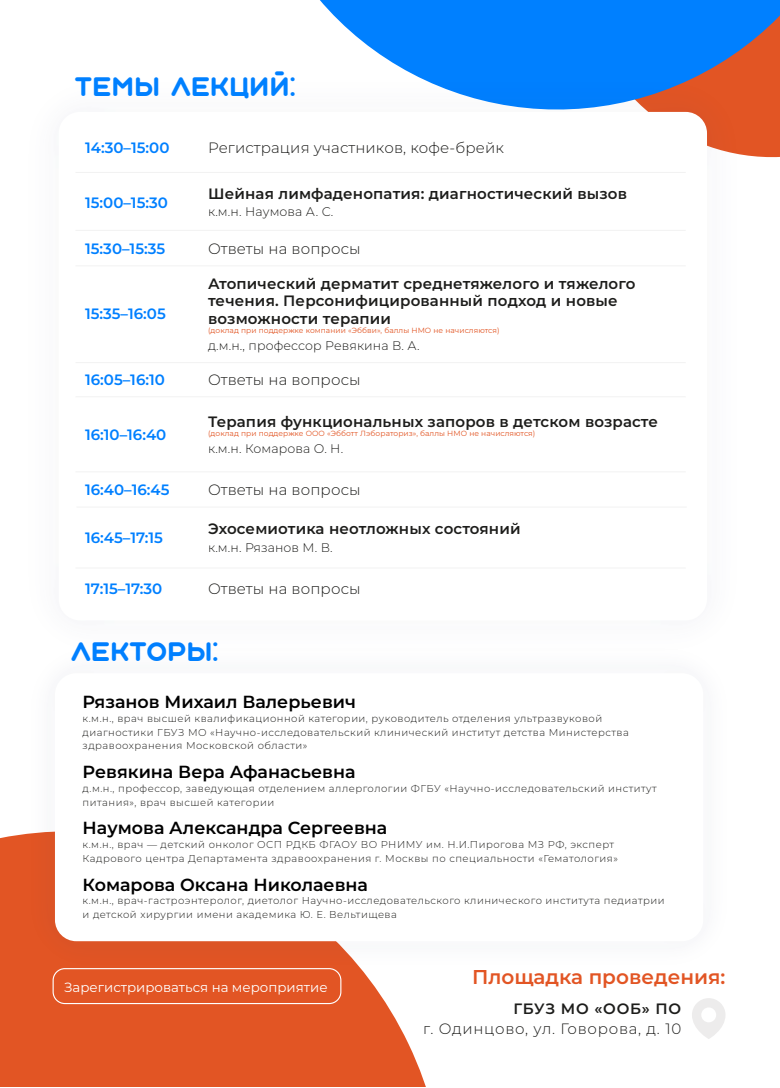
<style>
.page{position:relative;width:780px;height:1088px;background:#fff}
.page>*{position:absolute;margin:0;border:0;box-sizing:border-box;transform-origin:0 0}
.t1{font:25px "Aqum";color:#0080ff}
.t2{font:600 20px "Montserrat";color:#e25524}
.t3{font:600 17.5px "Montserrat";color:#000}
.t4{font:600 15px/17.5px "Montserrat";letter-spacing:.01em;color:#1d1d1b}
.t5{font:600 15px "Montserrat";color:#0080ff}
.t6{font:300 15px "Montserrat";letter-spacing:.01em;color:#1d1d1b}
.t7{font:300 15px "Montserrat";letter-spacing:.05em;color:#1d1d1b}
.t8{font:600 15px "Montserrat";letter-spacing:.05em;color:#1d1d1b}
.t9{font:13.38px "Montserrat";color:#fff}
.t10{font:300 12.5px "Montserrat";letter-spacing:.01em;color:#1d1d1b}
.t11{font:300 10px/13.8px "Montserrat";letter-spacing:.05em;color:#1d1d1b}
.t12{font:7.5px "Montserrat";letter-spacing:.01em;color:#e25524}
</style>
<div class="page">
<div style="left:0;top:836px;width:426px;height:251px;background:#e25524"></div>
<svg style="left:320px;top:0;width:460px;height:153px;background:#2d84e5"></svg>
<img style="left:9px;top:831px;width:417px;height:156px">
<div style="left:55px;top:673px;width:648px;height:268px;background:#fff;border-radius:21px"></div>
<div style="left:53px;top:968px;width:288px;height:36px;border:1px solid #fff;border-radius:12px"></div>
<img style="left:320px;top:66px;width:432px;height:90px">
<div style="left:59px;top:112px;width:648px;height:508px;background:#fff;border-radius:21px"></div>
<hr style="left:75px;top:172px;width:610px;height:1px;background:#f2f2f2">
<hr style="left:75px;top:230px;width:610px;height:1px;background:#f2f2f2">
<hr style="left:75px;top:397px;width:610px;height:1px;background:#f2f2f2">
<hr style="left:75px;top:472px;width:610px;height:1px;background:#f2f2f2">
<hr style="left:75px;top:568px;width:610px;height:1px;background:#f2f2f2">
<svg style="left:692px;top:998px;width:33px;height:41px"></svg>
<hr style="left:75px;top:266px;width:610px;height:1px;background:#f2f2f2">
<hr style="left:75px;top:362px;width:610px;height:1px;background:#f2f2f2">
<hr style="left:76px;top:507px;width:610px;height:1px;background:#f2f2f2">
<h1 class="t1" style="left:75px;top:72px;width:222px">Темы лекций:</h1>
<h3 class="t5" style="left:85px;top:138px;width:86px">14:30–15:00</h3>
<h3 class="t6" style="left:208px;top:138px;width:297px">Регистрация участников, кофе-брейк</h3>
<h3 class="t5" style="left:85px;top:192px;width:84px">15:00–15:30</h3>
<h3 class="t4" style="left:208px;top:184px;width:420px">Шейная лимфаденопатия: диагностический вызов</h3>
<p class="t10" style="left:208px;top:203px;width:127px">к.м.н. Наумова А. С.</p>
<h3 class="t5" style="left:85px;top:238px;width:81px">15:30–15:35</h3>
<h3 class="t6" style="left:208px;top:238px;width:154px">Ответы на вопросы</h3>
<h3 class="t5" style="left:85px;top:304px;width:82px">15:35–16:05</h3>
<h3 class="t4" style="left:208px;top:274px;width:429px">Атопический дерматит среднетяжелого и тяжелого течения. Персонифицированный подход и новые возможности терапии</h3>
<p class="t12" style="left:208px;top:325px;width:293px">(доклад при поддержке компании «Эббви», баллы НМО не начисляются)</p>
<p class="t10" style="left:208px;top:337px;width:213px">д.м.н., профессор Ревякина В. А.</p>
<h3 class="t5" style="left:85px;top:370px;width:81px">16:05–16:10</h3>
<h3 class="t6" style="left:208px;top:370px;width:154px">Ответы на вопросы</h3>
<h3 class="t5" style="left:85px;top:425px;width:83px">16:10–16:40</h3>
<h3 class="t4" style="left:208px;top:412px;width:451px">Терапия функциональных запоров в детском возрасте</h3>
<p class="t12" style="left:208px;top:428px;width:329px">(доклад при поддержке ООО «Эбботт Лэбораториз», баллы НМО не начисляются)</p>
<p class="t10" style="left:208px;top:441px;width:137px">к.м.н. Комарова О. Н.</p>
<h3 class="t5" style="left:85px;top:480px;width:86px">16:40–16:45</h3>
<h3 class="t6" style="left:208px;top:480px;width:154px">Ответы на вопросы</h3>
<h3 class="t5" style="left:85px;top:528px;width:79px">16:45–17:15</h3>
<h3 class="t4" style="left:208px;top:520px;width:314px">Эхосемиотика неотложных состояний</h3>
<p class="t10" style="left:208px;top:539px;width:126px">к.м.н. Рязанов М. В.</p>
<h3 class="t5" style="left:85px;top:579px;width:79px">17:15–17:30</h3>
<h3 class="t6" style="left:208px;top:579px;width:154px">Ответы на вопросы</h3>
<h1 class="t1" style="left:71px;top:636px;width:149px">Лекторы:</h1>
<h3 class="t3" style="left:83px;top:690px;width:275px">Рязанов Михаил Валерьевич</h3>
<p class="t11" style="left:83px;top:711px;width:547px">к.м.н., врач высшей квалификационной категории, руководитель отделения ультразвуковой диагностики ГБУЗ МО «Научно-исследовательский клинический институт детства Министерства здравоохранения Московской области»</p>
<h3 class="t3" style="left:83px;top:760px;width:274px">Ревякина Вера Афанасьевна</h3>
<p class="t11" style="left:83px;top:781px;width:575px">д.м.н., профессор, заведующая отделением аллергологии ФГБУ «Научно-исследовательский институт питания», врач высшей категории</p>
<h3 class="t3" style="left:83px;top:816px;width:306px">Наумова Александра Сергеевна</h3>
<p class="t11" style="left:83px;top:837px;width:536px">к.м.н., врач — детский онколог ОСП РДКБ ФГАОУ ВО РНИМУ им. Н.И.Пирогова МЗ РФ, эксперт<br>Кадрового центра Департамента здравоохранения г. Москвы по специальности «Гематология»</p>
<h3 class="t3" style="left:83px;top:873px;width:287px">Комарова Оксана Николаевна</h3>
<p class="t11" style="left:83px;top:894px;width:583px">к.м.н., врач-гастроэнтеролог, диетолог Научно-исследовательского клинического института педиатрии и детской хирургии имени академика Ю. Е. Вельтищева</p>
<h3 class="t9" style="left:64px;top:979px;width:265px">Зарегистрироваться на мероприятие</h3>
<h2 class="t2" style="left:472px;top:963px;width:255px">Площадка проведения:</h2>
<h3 class="t8" style="left:513px;top:999px;width:169px">ГБУЗ МО «ООБ» ПО</h3>
<h3 class="t7" style="left:423px;top:1019px;width:259px">г. Одинцово, ул. Говорова, д. 10</h3>
</div>
